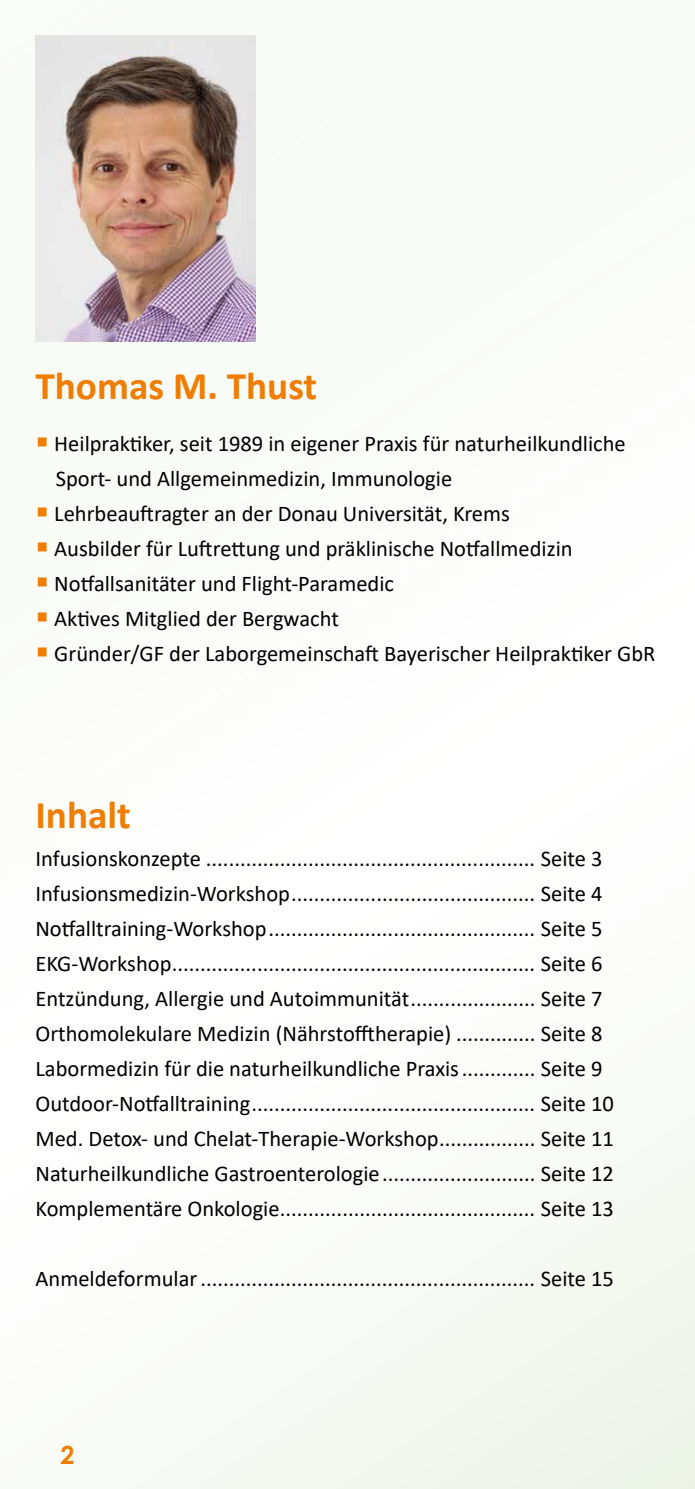
<style>
.page{position:relative;width:695px;height:1489px;background:#fff}
.page>*{position:absolute;margin:0;border:0;box-sizing:border-box;transform-origin:0 0}
.t1{font:700 39.25px "Calibri";color:#ef7d00}
.t2{font:700 25px "Century Gothic";color:#ef7d00}
.t3{font:22.5px/35px "Calibri";color:#000}
.s1{color:#ef7d00}
</style>
<div class="page">
<div style="left:0;top:0;width:694px;height:1488px;background:#fbfcf9"></div>
<img style="left:35px;top:35px;width:220px;height:307px">
<h1 class="t1" style="left:35px;top:358px;width:283px">Thomas M. Thust</h1>
<p class="t3" style="left:56px;top:425px;width:571px;text-indent:-20px"><span class="s1">▪</span> Heilpraktiker, seit 1989 in eigener Praxis für naturheilkundliche<br>Sport- und Allgemeinmedizin, Immunologie</p>
<p class="t3" style="left:35px;top:495px;width:476px"><span class="s1">▪</span> Lehrbeauftragter an der Donau Universität, Krems</p>
<p class="t3" style="left:35px;top:530px;width:538px"><span class="s1">▪</span> Ausbilder für Luftrettung und präklinische Notfallmedizin</p>
<p class="t3" style="left:35px;top:565px;width:360px"><span class="s1">▪</span> Notfallsanitäter und Flight-Paramedic</p>
<p class="t3" style="left:35px;top:600px;width:305px"><span class="s1">▪</span> Aktives Mitglied der Bergwacht</p>
<p class="t3" style="left:35px;top:635px;width:621px"><span class="s1">▪</span> Gründer/GF der Laborgemeinschaft Bayerischer Heilpraktiker GbR</p>
<h1 class="t1" style="left:35px;top:787px;width:97px">Inhalt</h1>
<p class="t3" style="left:35px;top:840px;width:580px">Infusionskonzepte .......................................................... Seite 3<br>Infusionsmedizin-Workshop........................................... Seite 4<br>Notfalltraining-Workshop............................................... Seite 5<br>EKG-Workshop................................................................ Seite 6<br>Entzündung, Allergie und Autoimmunität...................... Seite 7<br>Orthomolekulare Medizin (Nährstofftherapie) .............. Seite 8<br>Labormedizin für die naturheilkundliche Praxis............. Seite 9<br>Outdoor-Notfalltraining.................................................. Seite 10<br>Med. Detox- und Chelat-Therapie-Workshop................. Seite 11<br>Naturheilkundliche Gastroenterologie........................... Seite 12<br>Komplementäre Onkologie............................................. Seite 13</p>
<p class="t3" style="left:36px;top:1260px;width:580px">Anmeldeformular........................................................... Seite 15</p>
<p class="t2" style="left:60px;top:1435px;width:16px">2</p>
</div>
